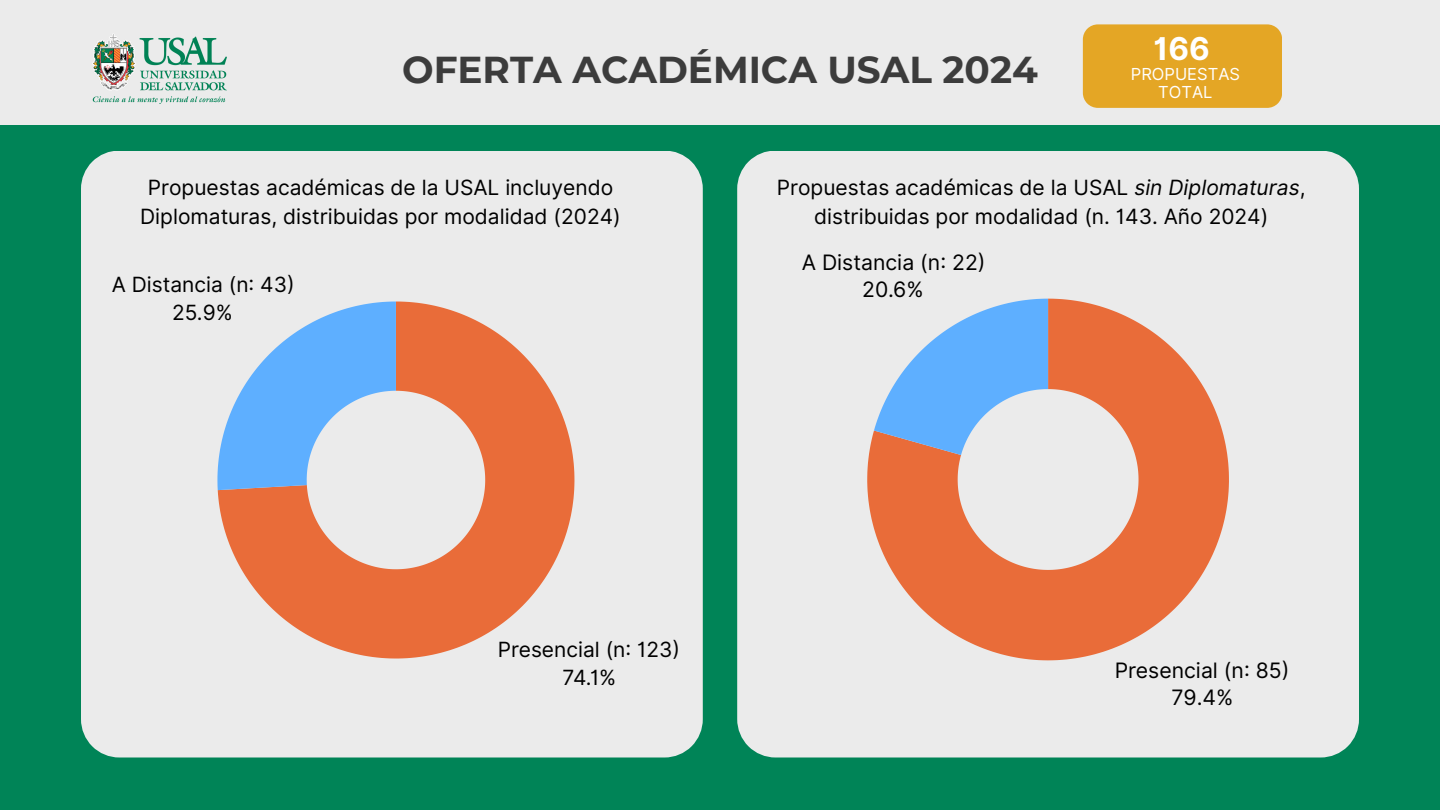
<style>
.page{position:relative;width:1440px;height:810px;background:#008457}
.page>*{position:absolute;margin:0;border:0;box-sizing:border-box;transform-origin:0 0}
.t1{font:700 37.4px "Montserrat";color:#3c3c3c}
.t2{font:700 31.4px "Inter";color:#fff}
.t3{font:21.2px/27.7px "Inter";color:#000;text-align:center}
.t4{font:21px/29.2px "Inter";color:#000;text-align:center}
.t5{font:20.9px/27.3px "Inter";color:#000;text-align:center}
.t6{font:16.5px "Inter";color:#fff}
.s1{font-style:italic}
</style>
<div class="page">
<div style="left:737px;top:151px;width:621px;height:607px;background:#ebebeb"></div>
<div style="left:81px;top:151px;width:621px;height:607px;background:#ebebeb"></div>
<svg style="left:218px;top:302px;width:356px;height:357px;background:#e99f81"></svg>
<svg style="left:217px;top:302px;width:179px;height:188px;background:#99c7f5"></svg>
<div style="left:0;top:0;width:1440px;height:124px;background:#ebebeb"></div>
<svg style="left:867px;top:299px;width:362px;height:361px;background:#e9a183"></svg>
<svg style="left:874px;top:299px;width:174px;height:156px;background:#99c3ef"></svg>
<div style="left:1083px;top:24px;width:199px;height:84px;background:#e4a625"></div>
<img style="left:81px;top:34px;width:149px;height:91px">
<p class="t1" style="left:402px;top:47px;width:637px">OFERTA ACADÉMICA USAL 2024</p>
<p class="t2" style="left:1154px;top:30px;width:58px">166</p>
<p class="t6" style="left:1131px;top:64px;width:111px">PROPUESTAS</p>
<h1 class="t6" style="left:1158px;top:82px;width:56px">TOTAL</h1>
<p class="t4" style="left:140px;top:173px;width:482px">Propuestas académicas de la USAL incluyendo<br>Diplomaturas, distribuidas por modalidad (2024)</p>
<h2 class="t4" style="left:777px;top:173px;width:530px">Propuestas académicas de la USAL <span class="s1">sin Diplomaturas</span>, distribuidas por modalidad (n. 143. Año 2024)</h2>
<p class="t5" style="left:112px;top:271px;width:181px">A Distancia (n: 43)<br>25.9%</p>
<p class="t3" style="left:802px;top:248px;width:182px">A Distancia (n: 22)<br>20.6%</p>
<p class="t5" style="left:498px;top:636px;width:180px">Presencial (n: 123)<br>74.1%</p>
<p class="t3" style="left:1115px;top:656px;width:173px">Presencial (n: 85)<br>79.4%</p>
</div>
